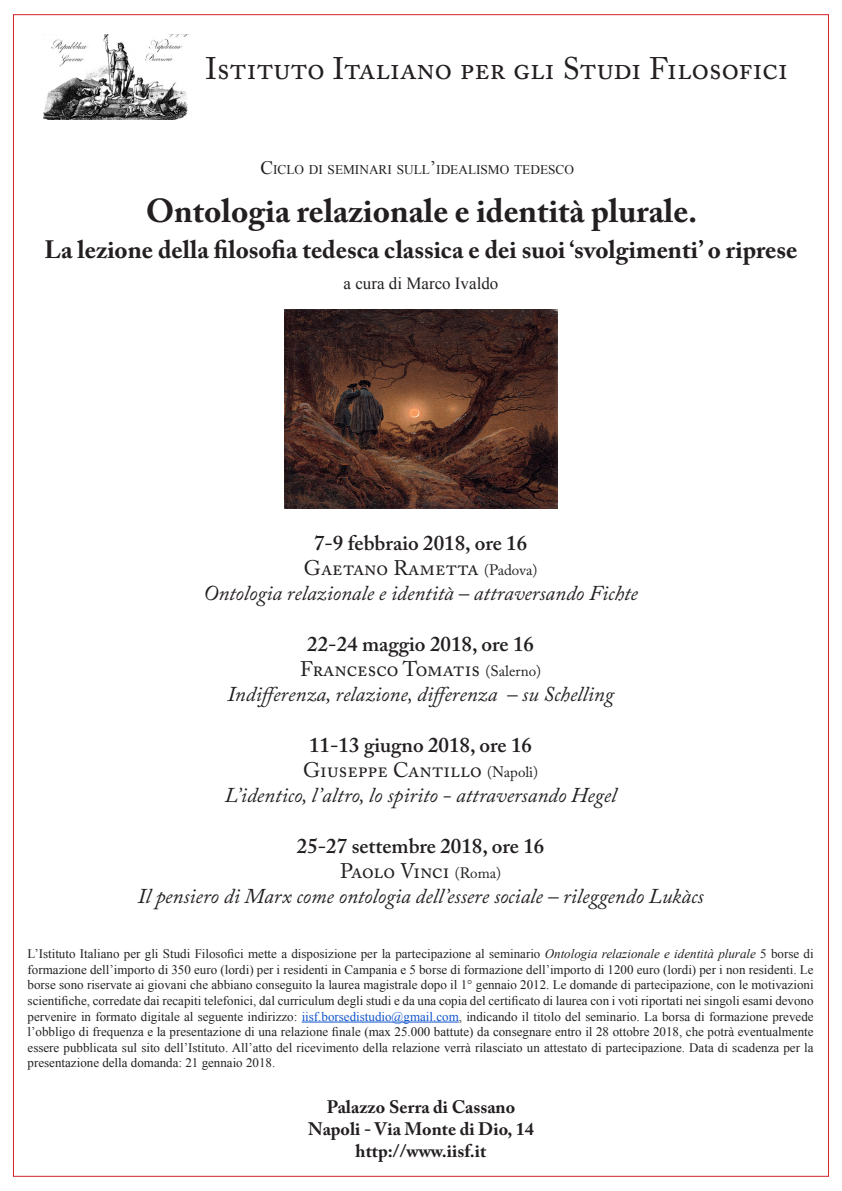
<style>
.page{position:relative;width:842px;height:1191px;background:#fff}
.page>*{position:absolute;margin:0;border:0;box-sizing:border-box;transform-origin:0 0}
.t1{font:700 33px "Adobe Caslon Pro";color:#231f20}
.t2{font:31px "Adobe Caslon Pro";color:#231f20}
.t3{font:700 25px "Adobe Caslon Pro";color:#231f20}
.t4{font:italic 21px/25.2px "Adobe Caslon Pro";color:#231f20;text-align:center}
.t5{font:700 18px/21.6px "Adobe Caslon Pro";color:#231f20;text-align:center}
.t6{font:17px "Times New Roman";color:#231f20}
.t7{font:13.3px "Times New Roman";color:#231f20}
.t8{font:13px/15.6px "Times New Roman";color:#222;text-align:justify}
.s1{font-size:19px}
.s2{font-weight:600;font-style:normal}
.s3{font-style:normal}
.s4{font-style:normal;font-size:15px}
.s5{font-style:italic;color:#231f20}
.s6{color:#15c}
</style>
<div class="page">
<img style="left:44px;top:34px;width:145px;height:86px">
<hr style="left:302px;top:1021px;width:157px;height:1px;background:#15c">
<img style="left:284px;top:309px;width:274px;height:199px">
<h2 class="t2" style="left:206px;top:50px;width:584px">Istituto Italiano per gli Studi Filosofici</h2>
<p class="t7" style="left:260px;top:161px;width:315px"><span class="s1">C</span>ICLO DI SEMINARI SULL<span class="s1">’</span>IDEALISMO TEDESCO</p>
<h1 class="t1" style="left:146px;top:192px;width:553px">Ontologia relazionale e identità plurale.</h1>
<h3 class="t3" style="left:44px;top:235px;width:755px">La lezione della filosofia tedesca classica e dei suoi ‘svolgimenti’ o riprese</h3>
<h3 class="t6" style="left:344px;top:272px;width:156px">a cura di Marco Ivaldo</h3>
<h3 class="t4" style="left:203px;top:530px;width:436px"><span class="s2">7-9 febbraio 2018, ore 16<br></span><span class="s3">Gaetano Rametta</span> <span class="s4">(Padova)<br></span>Ontologia relazionale e identità – attraversando Fichte</h3>
<h3 class="t4" style="left:227px;top:631px;width:388px"><span class="s2">22-24 maggio 2018, ore 16<br></span><span class="s3">Francesco Tomatis</span> <span class="s4">(Salerno)<br></span>Indifferenza, relazione, differenza – su Schelling</h3>
<h3 class="t4" style="left:225px;top:732px;width:393px"><span class="s2">11-13 giugno 2018, ore 16<br></span><span class="s3">Giuseppe Cantillo</span> <span class="s4">(Napoli)<br></span>L’identico, l’altro, lo spirito - attraversando Hegel</h3>
<h3 class="t4" style="left:138px;top:832px;width:567px"><span class="s2">25-27 settembre 2018, ore 16<br></span><span class="s3">Paolo Vinci</span> <span class="s4">(Roma)<br></span>Il pensiero di Marx come ontologia dell’essere sociale – rileggendo Lukàcs</h3>
<p class="t8" style="left:28px;top:945px;width:787px">L’Istituto Italiano per gli Studi Filosofici mette a disposizione per la partecipazione al seminario <span class="s5">Ontologia relazionale e identità plurale</span> 5 borse di formazione dell’importo di 350 euro (lordi) per i residenti in Campania e 5 borse di formazione dell’importo di 1200 euro (lordi) per i non residenti. Le borse sono riservate ai giovani che abbiano conseguito la laurea magistrale dopo il 1° gennaio 2012. Le domande di partecipazione, con le motivazioni scientifiche, corredate dai recapiti telefonici, dal curriculum degli studi e da una copia del certificato di laurea con i voti riportati nei singoli esami devono pervenire in formato digitale al seguente indirizzo: <span class="s6">iisf.borsedistudio@gmail.com</span>, indicando il titolo del seminario. La borsa di formazione prevede l’obbligo di frequenza e la presentazione di una relazione finale (max 25.000 battute) da consegnare entro il 28 ottobre 2018, che potrà eventualmente essere pubblicata sul sito dell’Istituto. All’atto del ricevimento della relazione verrà rilasciato un attestato di partecipazione. Data di scadenza per la presentazione della domanda: 21 gennaio 2018.</p>
<h3 class="t5" style="left:308px;top:1096px;width:227px">Palazzo Serra di Cassano<br>Napoli - Via Monte di Dio, 14 http://www.iisf.it</h3>
</div>
